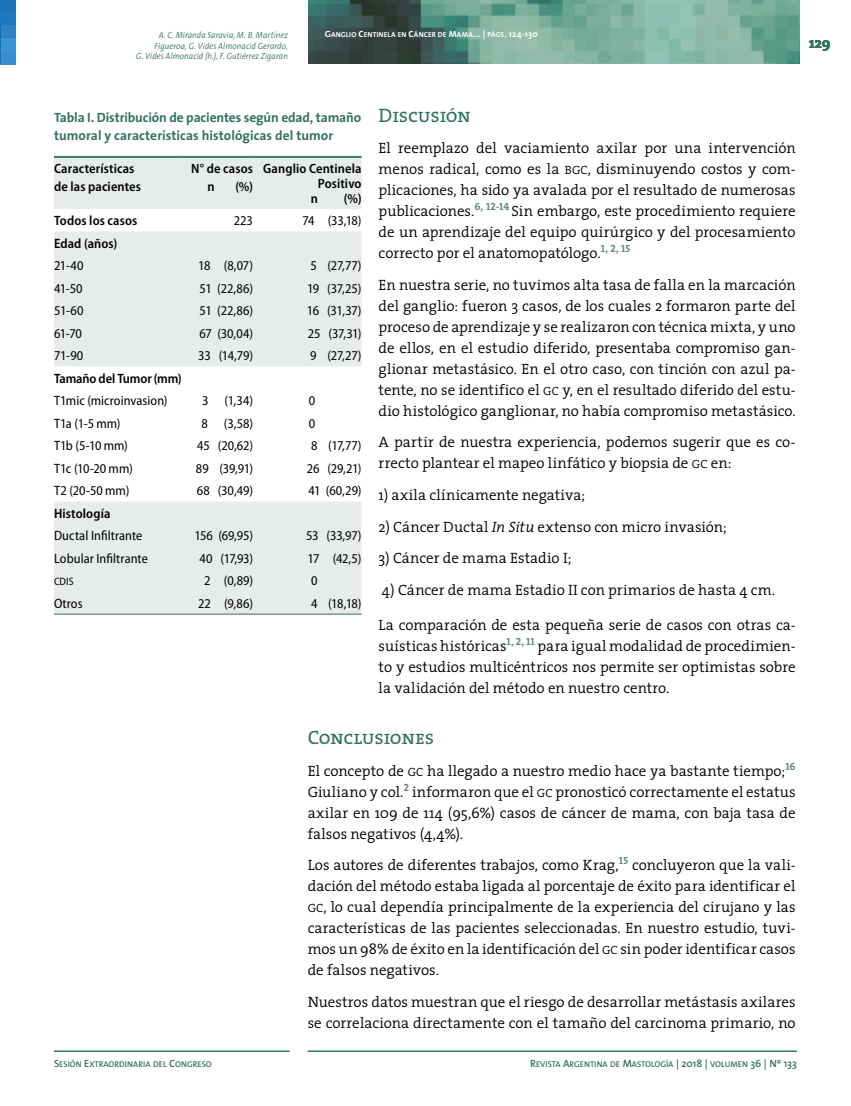
<style>
.page{position:relative;width:851px;height:1106px;background:#fff}
.page>*{position:absolute;margin:0;border:0;box-sizing:border-box;transform-origin:0 0}
.Subttitulo_1{font:19.5px "The Serif 5 Regular Caps";letter-spacing:-.02em;color:#33735b}
.txt_corrido{font:300 15px/21px "The Serif 4";color:#000;text-align:justify}
.t1{font:700 15px "The Serif 7";color:#33735b}
.tablas_txt{font:semi-condensed 13.5px "Myriad Pro";color:#000}
.tablas_txt-2{font:600 semi-condensed 13.5px/18px "Myriad Pro";letter-spacing:.005em;color:#000}
.tablas_título{font:13.5px/18px "The Sans 7 Bold Plain";letter-spacing:-.005em;color:#33735b}
.tablas_txt-3{font:10.8px "Myriad Pro Semi Cn SC800";color:#000}
.t2{font:italic 300 9px/10.8px "The Sans 4";letter-spacing:.01em;color:#33735b;text-align:right;scale:.9 1}
.t3{font:8.4px "The Sans 6 Semi Bold SC800";color:#33735b}
.t4{font:7.2px "The Sans 7 Bold Plain SC800";letter-spacing:.025em;color:#fff}
.s1{font-size:9px}
.s2{font-family:"The Sans 7 Bold Plain";font-size:9px}
.s3{font-family:"The Serif 4 Semi Light SC800";font-weight:400;font-size:12px}
.s4{font-style:italic}
.s5{font-size:10.5px}
</style>
<div class="page">
<img style="left:308px;top:0;width:491px;height:64px">
<hr style="left:54px;top:1050px;width:235px;height:2px;background:#33735b">
<hr style="left:307px;top:1050px;width:489px;height:2px;background:#33735b">
<div style="left:0;top:52px;width:15px;height:12px;background:#398fce"></div>
<div style="left:0;top:38px;width:15px;height:14px;background:#3c95d2"></div>
<div style="left:0;top:25px;width:15px;height:13px;background:#2e83c5"></div>
<div style="left:0;top:11px;width:15px;height:14px;background:#2177bd"></div>
<svg style="left:15px;top:0;width:1px;height:64px"></svg>
<div style="left:0;top:0;width:15px;height:11px;background:#1e74ba"></div>
<svg style="left:0;top:25px;width:1px;height:39px"></svg>
<svg style="left:54px;top:158px;width:307px;height:455px;fill:#e7ebe9"></svg>
<hr style="left:54px;top:156px;width:129px;height:1px;background:#33735b">
<hr style="left:54px;top:157px;width:129px;height:1px;background:#33735b">
<hr style="left:183px;top:156px;width:70px;height:1px;background:#33735b">
<hr style="left:183px;top:157px;width:70px;height:1px;background:#33735b">
<hr style="left:253px;top:156px;width:108px;height:1px;background:#33735b">
<hr style="left:253px;top:157px;width:108px;height:1px;background:#33735b">
<hr style="left:54px;top:613px;width:129px;height:1px;background:#33735b">
<hr style="left:183px;top:613px;width:70px;height:1px;background:#33735b">
<hr style="left:253px;top:613px;width:108px;height:1px;background:#33735b">
<p class="t2" style="left:136px;top:29px;width:170px">A. C. Miranda Saravia, M. B. Martínez<br>Figueroa, G. Vides Almonacid Gerardo,<br>G. Vides Almonacid (h.), F. Gutiérrez Zigaran</p>
<p class="t4" style="left:325px;top:29px;width:214px"><span class="s1">G</span>ANGLIO <span class="s1">C</span>ENTINELA EN <span class="s1">C</span>ÁNCER DE <span class="s1">M</span>AMA<span class="s1">...</span> <span class="s2">|</span> PÁGS<span class="s2">. 124-130</span></p>
<p class="t1" style="left:809px;top:31px;width:23px">129</p>
<p class="Subttitulo_1" style="left:378px;top:99px;width:94px">Discusión</p>
<p class="txt_corrido" style="left:378px;top:137px;width:418px">El reemplazo del vaciamiento axilar por una intervención menos radical, como es la <span class="s3">BGC</span>, disminuyendo costos y com&shy;plicaciones, ha sido ya avalada por el resultado de numerosas publicaciones.<sup>6,</sup> <sup>12-14</sup> Sin embargo, este procedimiento requiere de un aprendizaje del equipo quirúrgico y del procesamiento correcto por el anatomopatólogo.<sup>1,</sup> <sup>2,</sup> <sup>15</sup></p>
<p class="txt_corrido" style="left:378px;top:274px;width:418px">En nuestra serie, no tuvimos alta tasa de falla en la marcación del ganglio: fueron 3 casos, de los cuales 2 formaron parte del proceso de aprendizaje y se realizaron con técnica mixta, y uno de ellos, en el estudio diferido, presentaba compromiso gan&shy;glionar metastásico. En el otro caso, con tinción con azul pa&shy;tente, no se identifico el <span class="s3">GC</span> y, en el resultado diferido del estu&shy;dio histológico ganglionar, no había compromiso metastásico.</p>
<p class="txt_corrido" style="left:378px;top:431px;width:418px">A partir de nuestra experiencia, podemos sugerir que es co&shy;rrecto plantear el mapeo linfático y biopsia de <span class="s3">GC</span> en:</p>
<p class="txt_corrido" style="left:378px;top:484px;width:208px">1) axila clínicamente negativa;</p>
<p class="txt_corrido" style="left:378px;top:515px;width:350px">2) Cáncer Ductal <span class="s4">In Situ</span> extenso con micro invasión;</p>
<p class="txt_corrido" style="left:378px;top:547px;width:194px">3) Cáncer de mama Estadio I;</p>
<p class="txt_corrido" style="left:382px;top:578px;width:394px">4) Cáncer de mama Estadio II con primarios de hasta 4 cm.</p>
<p class="txt_corrido" style="left:378px;top:614px;width:418px">La comparación de esta pequeña serie de casos con otras ca&shy;suísticas históricas<sup>1,</sup> <sup>2,</sup> <sup>11</sup> para igual modalidad de procedimien&shy;to y estudios multicéntricos nos permite ser optimistas sobre la validación del método en nuestro centro.</p>
<p class="Subttitulo_1" style="left:307px;top:721px;width:128px">Conclusiones</p>
<p class="txt_corrido" style="left:307px;top:759px;width:489px">El concepto de <span class="s3">GC</span> ha llegado a nuestro medio hace ya bastante tiempo;<sup>16<br></sup>Giuliano y col.<sup>2</sup> informaron que el <span class="s3">GC</span> pronosticó correctamente el estatus axilar en 109 de 114 (95,6%) casos de cáncer de mama, con baja tasa de falsos negativos (4,4%).</p>
<p class="txt_corrido" style="left:307px;top:854px;width:489px">Los autores de diferentes trabajos, como Krag,<sup>15</sup> concluyeron que la vali&shy;dación del método estaba ligada al porcentaje de éxito para identificar el <span class="s3">GC</span>, lo cual dependía principalmente de la experiencia del cirujano y las características de las pacientes seleccionadas. En nuestro estudio, tuvi&shy;mos un 98% de éxito en la identificación del <span class="s3">GC</span> sin poder identificar casos de falsos negativos.</p>
<p class="txt_corrido" style="left:307px;top:990px;width:489px">Nuestros datos muestran que el riesgo de desarrollar metástasis axilares se correlaciona directamente con el tamaño del carcinoma primario, no</p>
<p class="tablas_título" style="left:54px;top:108px;width:308px">Tabla I. Distribución de pacientes según edad, tamaño tumoral y características histológicas del tumor</p>
<p class="tablas_txt-2" style="left:54px;top:159px;width:89px">Características de las pacientes</p>
<p class="tablas_txt-2" style="left:191px;top:159px;width:63px">N° de casos</p>
<p class="tablas_txt-2" style="left:263px;top:161px;width:100px;line-height:15px;text-align:right">Ganglio Centinela<br>Positivo</p>
<p class="tablas_txt-2" style="left:311px;top:189px;width:9px">n</p>
<p class="tablas_txt-2" style="left:344px;top:189px;width:19px">(%)</p>
<p class="tablas_txt-2" style="left:207px;top:177px;width:9px">n</p>
<p class="tablas_txt-2" style="left:235px;top:177px;width:19px">(%)</p>
<p class="tablas_txt-2" style="left:54px;top:211px;width:85px">Todos los casos</p>
<p class="tablas_txt" style="left:234px;top:212px;width:21px">223</p>
<p class="tablas_txt" style="left:302px;top:212px;width:61px">74 (33,18)</p>
<p class="tablas_txt-2" style="left:54px;top:234px;width:65px">Edad (años)</p>
<p class="tablas_txt" style="left:54px;top:257px;width:31px">21-40</p>
<p class="tablas_txt" style="left:198px;top:257px;width:56px">18 (8,07)</p>
<p class="tablas_txt" style="left:310px;top:257px;width:53px">5 (27,77)</p>
<p class="tablas_txt" style="left:54px;top:280px;width:30px">41-50</p>
<p class="tablas_txt" style="left:199px;top:280px;width:55px">51 (22,86)</p>
<p class="tablas_txt" style="left:307px;top:280px;width:56px">19 (37,25)</p>
<p class="tablas_txt" style="left:54px;top:302px;width:31px">51-60</p>
<p class="tablas_txt" style="left:199px;top:302px;width:55px">51 (22,86)</p>
<p class="tablas_txt" style="left:307px;top:302px;width:56px">16 (31,37)</p>
<p class="tablas_txt" style="left:54px;top:325px;width:29px">61-70</p>
<p class="tablas_txt" style="left:199px;top:325px;width:55px">67 (30,04)</p>
<p class="tablas_txt" style="left:308px;top:325px;width:55px">25 (37,31)</p>
<p class="tablas_txt" style="left:54px;top:347px;width:31px">71-90</p>
<p class="tablas_txt" style="left:198px;top:347px;width:56px">33 (14,79)</p>
<p class="tablas_txt" style="left:310px;top:347px;width:53px">9 (27,27)</p>
<p class="tablas_txt-2" style="left:54px;top:369px;width:129px">Tamaño del Tumor (mm)</p>
<p class="tablas_txt" style="left:54px;top:392px;width:115px">T1mic (microinvasion)</p>
<p class="tablas_txt" style="left:202px;top:392px;width:52px">3 (1,34)</p>
<p class="tablas_txt" style="left:308px;top:392px;width:8px">0</p>
<p class="tablas_txt" style="left:54px;top:415px;width:68px">T1a (1-5 mm)</p>
<p class="tablas_txt" style="left:201px;top:415px;width:53px">8 (3,58)</p>
<p class="tablas_txt" style="left:308px;top:415px;width:8px">0</p>
<p class="tablas_txt" style="left:54px;top:437px;width:75px">T1b (5-10 mm)</p>
<p class="tablas_txt" style="left:197px;top:437px;width:57px">45 (20,62)</p>
<p class="tablas_txt" style="left:311px;top:437px;width:52px">8 (17,77)</p>
<p class="tablas_txt" style="left:54px;top:460px;width:80px">T1c (10-20 mm)</p>
<p class="tablas_txt" style="left:196px;top:460px;width:59px">89 (39,91)</p>
<p class="tablas_txt" style="left:307px;top:460px;width:56px">26 (29,21)</p>
<p class="tablas_txt" style="left:54px;top:482px;width:77px">T2 (20-50 mm)</p>
<p class="tablas_txt" style="left:197px;top:482px;width:58px">68 (30,49)</p>
<p class="tablas_txt" style="left:308px;top:482px;width:55px">41 (60,29)</p>
<p class="tablas_txt-2" style="left:54px;top:504px;width:58px">Histología</p>
<p class="tablas_txt" style="left:54px;top:527px;width:90px">Ductal Infiltrante</p>
<p class="tablas_txt" style="left:194px;top:527px;width:60px">156 (69,95)</p>
<p class="tablas_txt" style="left:306px;top:527px;width:57px">53 (33,97)</p>
<p class="tablas_txt" style="left:54px;top:550px;width:95px">Lobular Infiltrante</p>
<p class="tablas_txt" style="left:199px;top:550px;width:55px">40 (17,93)</p>
<p class="tablas_txt" style="left:307px;top:550px;width:56px">17 (42,5)</p>
<p class="tablas_txt-3" style="left:54px;top:575px;width:21px">cdis</p>
<p class="tablas_txt" style="left:204px;top:572px;width:50px">2 (0,89)</p>
<p class="tablas_txt" style="left:311px;top:572px;width:8px">0</p>
<p class="tablas_txt" style="left:54px;top:595px;width:30px">Otros</p>
<p class="tablas_txt" style="left:198px;top:595px;width:56px">22 (9,86)</p>
<p class="tablas_txt" style="left:311px;top:595px;width:52px">4 (18,18)</p>
<p class="t3" style="left:54px;top:1057px;width:159px"><span class="s5">S</span>ESIÓN <span class="s5">E</span>XTRAORDINARIA DEL <span class="s5">C</span>ONGRESO</p>
<p class="t3" style="left:530px;top:1057px;width:268px"><span class="s5">R</span>EVISTA <span class="s5">A</span>RGENTINA DE <span class="s5">M</span>ASTOLOGÍA <span class="s5">| 2018 |</span> VOLUMEN <span class="s5">36 | N º 133</span></p>
</div>
